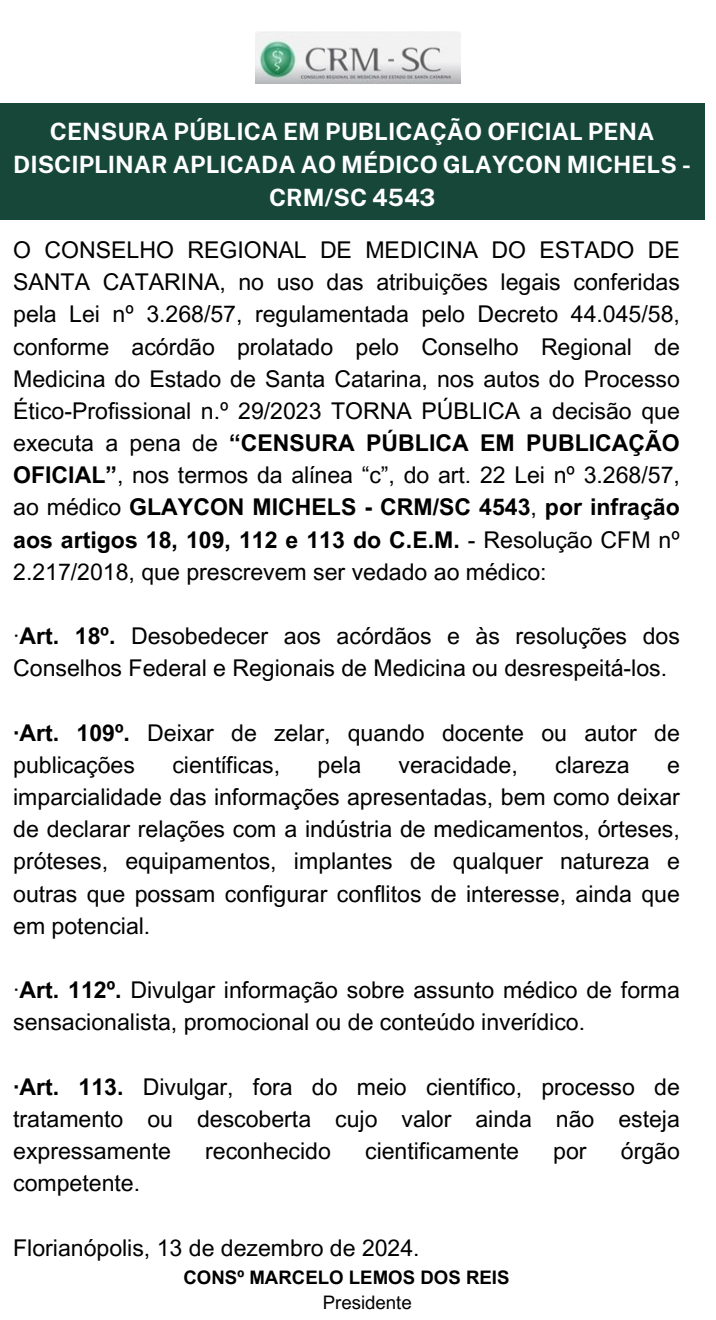
<style>
.page{position:relative;width:716px;height:1320px;background:#fff}
.page>*{position:absolute;margin:0;border:0;box-sizing:border-box;transform-origin:0 0}
.t1{font:700 23.8px/32.8px "Public Sans";color:#fff;text-align:center}
.t2{font:23.1px/32.2px "Arial MT Pro";color:#000;text-align:justify}
.t3{font:700 18.64px "Arial MT Pro";color:#000}
.t4{font:18.64px "Arial MT Pro";color:#000}
.s1{font-weight:700}
</style>
<div class="page">
<img style="left:255px;top:31px;width:205px;height:52px">
<div style="left:0;top:103px;width:704px;height:116px;background:#164738"></div>
<p class="t1" style="left:13px;top:115px;width:679px">CENSURA PÚBLICA EM PUBLICAÇÃO OFICIAL PENA<br>DISCIPLINAR APLICADA AO MÉDICO GLAYCON MICHELS -<br>CRM/SC 4543</p>
<h1 class="t2" style="left:13px;top:236px;width:668px">O CONSELHO REGIONAL DE MEDICINA DO ESTADO DE SANTA CATARINA, no uso das atribuições legais conferidas pela Lei nº 3.268/57, regulamentada pelo Decreto 44.045/58, conforme acórdão prolatado pelo Conselho Regional de Medicina do Estado de Santa Catarina, nos autos do Processo Ético-Profissional n.º 29/2023 TORNA PÚBLICA a decisão que executa a pena de <span class="s1">“CENSURA PÚBLICA EM PUBLICAÇÃO OFICIAL”</span>, nos termos da alínea “c”, do art. 22 Lei nº 3.268/57, ao médico <span class="s1">GLAYCON MICHELS - CRM/SC 4543</span>, <span class="s1">por infração aos artigos 18, 109, 112 e 113 do C.E.M.</span> - Resolução CFM nº 2.217/2018, que prescrevem ser vedado ao médico:</h1>
<p class="t2" style="left:13px;top:622px;width:668px">·<span class="s1">Art. 18º.</span> Desobedecer aos acórdãos e às resoluções dos<br>Conselhos Federal e Regionais de Medicina ou desrespeitá-los.</p>
<p class="t2" style="left:13px;top:719px;width:668px"><span class="s1">·Art. 109º.</span> Deixar de zelar, quando docente ou autor de publicações</p>
<p class="t2" style="left:172px;top:751px;width:109px">científicas,</p>
<p class="t2" style="left:317px;top:751px;width:45px">pela</p>
<p class="t2" style="left:398px;top:751px;width:121px">veracidade,</p>
<p class="t2" style="left:555px;top:751px;width:76px">clareza</p>
<p class="t2" style="left:13px;top:751px;width:668px;text-indent:653px">e imparcialidade das informações apresentadas, bem como deixar de declarar relações com a indústria de medicamentos, órteses, próteses, equipamentos, implantes de qualquer natureza e outras que possam configurar conflitos de interesse, ainda que em potencial.</p>
<p class="t2" style="left:13px;top:976px;width:668px">·<span class="s1">Art. 112º.</span> Divulgar informação sobre assunto médico de forma sensacionalista, promocional ou de conteúdo inverídico.</p>
<p class="t2" style="left:13px;top:1073px;width:668px"><span class="s1">·Art. 113.</span> Divulgar, fora do meio científico, processo de tratamento ou descoberta cujo valor ainda não esteja expressamente</p>
<p class="t2" style="left:205px;top:1137px;width:127px">reconhecido</p>
<p class="t2" style="left:365px;top:1137px;width:155px">cientificamente</p>
<p class="t2" style="left:553px;top:1137px;width:35px">por</p>
<p class="t2" style="left:620px;top:1137px;width:60px">órgão</p>
<p class="t2" style="left:13px;top:1169px;width:128px">competente.</p>
<p class="t2" style="left:13px;top:1233px;width:408px">Florianópolis, 13 de dezembro de 2024.</p>
<p class="t3" style="left:183px;top:1269px;width:327px">CONSº MARCELO LEMOS DOS REIS</p>
<p class="t4" style="left:322px;top:1295px;width:91px">Presidente</p>
</div>
